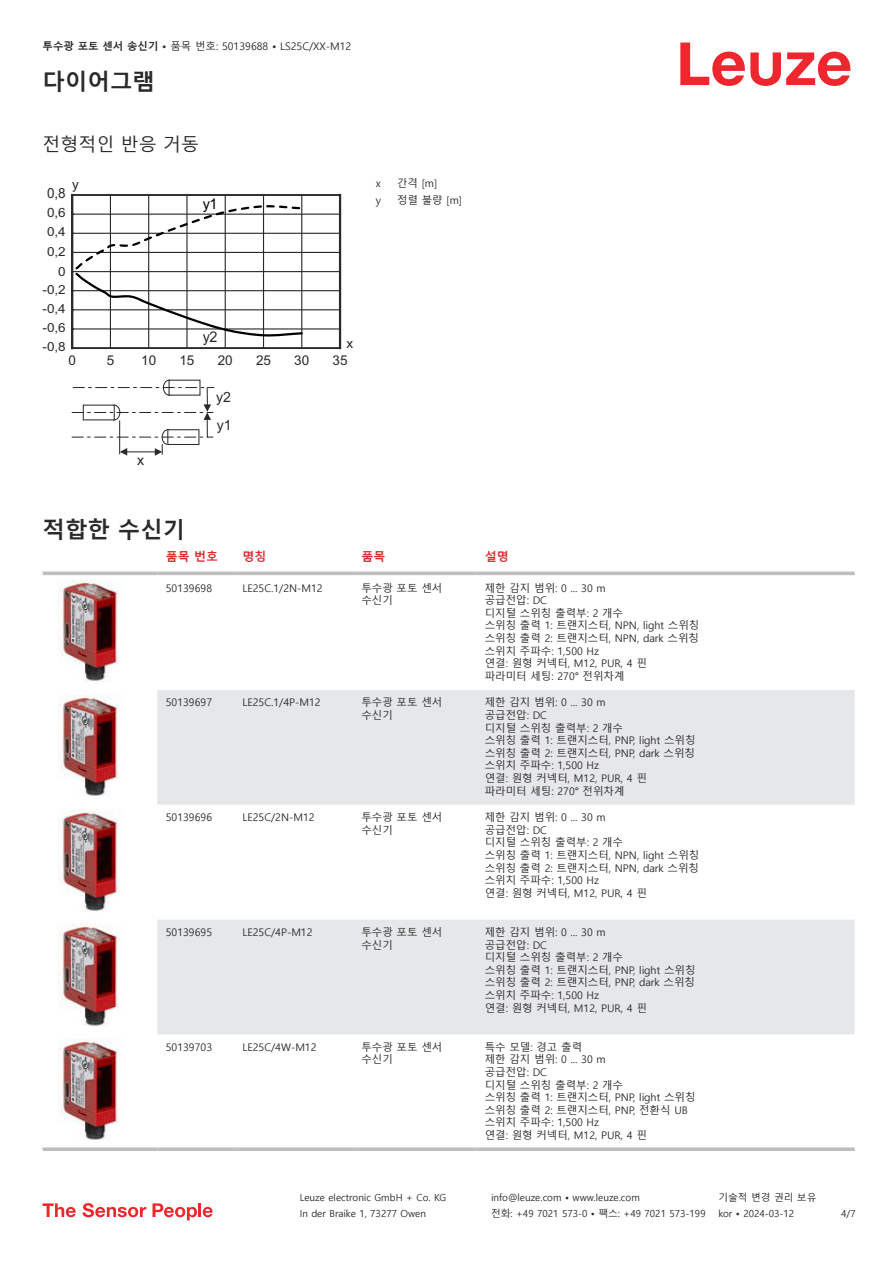
<style>
.page{position:relative;width:893px;height:1263px;background:#fff}
.page>*{position:absolute;margin:0;border:0;box-sizing:border-box;transform-origin:0 0}
.t1{font:700 22.5px "Malgun Gothic";color:#2b292a}
.t2{font:18px "Malgun Gothic";color:#2b292a}
.t3{font:14.85px "Arial";color:#2b292a}
.t4{font:14.85px "Arial";color:#000}
.t5{font:14.1px/27.8px "Arial";color:#2b292a}
.t6{font:13.95px "Arial";color:#2b292a;scale:.96 1}
.t7{font:13.5px "Arial";color:#2b292a}
.t8{font:12.75px "Arial";color:#2b292a;scale:1.06 1}
.t9{font:12.45px/19.2px "Arial";color:#2b292a;scale:1.08 1}
.t10{font:700 12px "Malgun Gothic";color:#db2a30}
.t11{font:10.5px/12.6px "Malgun Gothic";color:#2b292a}
.t12{font:9.75px "Malgun Gothic";color:#2b292a}
.s1{font-weight:700}
</style>
<div class="page">
<svg style="left:680px;top:43px;width:170px;height:43px"></svg>
<svg style="left:157px;top:690px;width:698px;height:344px;fill:#e6e7e9"></svg>
<svg style="left:43px;top:571px;width:114px;height:4px"></svg>
<svg style="left:157px;top:571px;width:77px;height:4px"></svg>
<svg style="left:234px;top:571px;width:119px;height:4px"></svg>
<svg style="left:353px;top:571px;width:123px;height:4px"></svg>
<svg style="left:476px;top:571px;width:379px;height:4px;background:#c5c7c9"></svg>
<svg style="left:43px;top:1147px;width:114px;height:4px"></svg>
<svg style="left:157px;top:1147px;width:77px;height:4px"></svg>
<svg style="left:234px;top:1147px;width:119px;height:4px"></svg>
<svg style="left:353px;top:1147px;width:123px;height:4px"></svg>
<svg style="left:476px;top:1147px;width:379px;height:4px;background:#c4c6c7"></svg>
<img style="left:58px;top:579px;width:61px;height:103px">
<img style="left:58px;top:694px;width:61px;height:103px">
<img style="left:58px;top:809px;width:61px;height:103px">
<img style="left:58px;top:924px;width:61px;height:103px">
<img style="left:58px;top:1039px;width:61px;height:102px">
<svg style="left:43px;top:1203px;width:33px;height:14px"></svg>
<svg style="left:83px;top:1203px;width:63px;height:14px"></svg>
<svg style="left:153px;top:1203px;width:44px;height:17px"></svg>
<hr style="left:198px;top:1203px;width:3px;height:14px;background:#ed272d">
<svg style="left:203px;top:1207px;width:10px;height:10px"></svg>
<hr style="left:73px;top:214px;width:267px;height:1px;background:#2b292a">
<hr style="left:73px;top:233px;width:267px;height:1px;background:#2b292a">
<hr style="left:74px;top:252px;width:266px;height:1px;background:#2b292a">
<hr style="left:73px;top:271px;width:267px;height:1px;background:#2b292a">
<hr style="left:73px;top:290px;width:267px;height:1px;background:#2b292a">
<hr style="left:73px;top:309px;width:267px;height:1px;background:#2b292a">
<hr style="left:74px;top:328px;width:266px;height:1px;background:#2b292a">
<div style="left:71px;top:194px;width:270px;height:155px;border:2px solid #2b292a"></div>
<hr style="left:71px;top:195px;width:2px;height:153px;background:#2b292a">
<hr style="left:110px;top:195px;width:1px;height:153px;background:#2b292a">
<hr style="left:148px;top:195px;width:1px;height:153px;background:#2b292a">
<hr style="left:186px;top:195px;width:2px;height:153px;background:#2b292a">
<hr style="left:225px;top:195px;width:1px;height:153px;background:#2b292a">
<hr style="left:263px;top:195px;width:1px;height:153px;background:#2b292a">
<hr style="left:301px;top:195px;width:1px;height:153px;background:#2b292a">
<hr style="left:339px;top:195px;width:2px;height:153px;background:#2b292a">
<div style="left:162px;top:429px;width:12px;height:16px;border:1px solid #2b292a;border-radius:50%"></div>
<div style="left:168px;top:430px;width:31px;height:14px;background:#fff"></div>
<div style="left:167px;top:429px;width:32px;height:16px;border:1px solid #2b292a"></div>
<svg style="left:120px;top:444px;width:43px;height:12px"></svg>
<hr style="left:119px;top:421px;width:1px;height:33px;background:#2b292a">
<div style="left:163px;top:380px;width:12px;height:16px;border:1px solid #2b292a;border-radius:50%"></div>
<div style="left:169px;top:380px;width:31px;height:15px;background:#fff"></div>
<svg style="left:72px;top:387px;width:142px;height:51px"></svg>
<svg style="left:73px;top:203px;width:231px;height:135px"></svg>
<p class="t11" style="left:43px;top:40px;width:310px"><span class="s1">투수광 포토 센서 송신기 •</span> 품목 번호: 50139688 <span class="s1">•</span> LS25C/XX-M12</p>
<h1 class="t1" style="left:43px;top:69px;width:114px">다이어그램</h1>
<h2 class="t2" style="left:43px;top:135px;width:158px">전형적인 반응 거동</h2>
<p class="t7" style="left:72px;top:179px;width:8px">y</p>
<h3 class="t6" style="left:47px;top:188px;width:21px">0,8</h3>
<p class="t8" style="left:47px;top:208px;width:19px">0,6</p>
<p class="t9" style="left:47px;top:223px;width:19px">0,4</p>
<p class="t9" style="left:47px;top:243px;width:19px">0,2</p>
<p class="t9" style="left:58px;top:263px;width:8px">0</p>
<p class="t9" style="left:43px;top:281px;width:23px">-0,2</p>
<p class="t9" style="left:43px;top:300px;width:23px">-0,4</p>
<p class="t9" style="left:43px;top:319px;width:23px">-0,6 -0,8</p>
<h3 class="t4" style="left:203px;top:198px;width:16px">y1</h3>
<h3 class="t3" style="left:203px;top:331px;width:16px">y2</h3>
<p class="t7" style="left:346px;top:338px;width:8px">x</p>
<p class="t7" style="left:68px;top:355px;width:9px">0</p>
<p class="t7" style="left:141px;top:355px;width:17px">10</p>
<p class="t7" style="left:218px;top:355px;width:17px">20</p>
<p class="t7" style="left:294px;top:355px;width:17px">30</p>
<p class="t7" style="left:107px;top:355px;width:9px">5</p>
<p class="t7" style="left:179px;top:355px;width:17px">15</p>
<p class="t7" style="left:256px;top:355px;width:17px">25</p>
<p class="t7" style="left:333px;top:355px;width:17px">35</p>
<h3 class="t5" style="left:216px;top:384px;width:17px">y2 y1</h3>
<h3 class="t5" style="left:137px;top:448px;width:9px">x</h3>
<p class="t11" style="left:376px;top:177px;width:6px">x</p>
<p class="t11" style="left:397px;top:177px;width:42px">간격 [m]</p>
<p class="t11" style="left:376px;top:195px;width:7px">y</p>
<p class="t11" style="left:397px;top:194px;width:67px">정렬 불량 [m]</p>
<h1 class="t1" style="left:43px;top:517px;width:144px">적합한 수신기</h1>
<p class="t10" style="left:166px;top:549px;width:54px">품목 번호</p>
<p class="t10" style="left:242px;top:549px;width:25px">명칭</p>
<p class="t10" style="left:361px;top:549px;width:25px">품목</p>
<p class="t10" style="left:485px;top:549px;width:25px">설명</p>
<p class="t11" style="left:166px;top:582px;width:48px">50139698</p>
<p class="t11" style="left:242px;top:582px;width:82px">LE25C.1/2N-M12</p>
<p class="t11" style="left:361px;top:582px;width:82px">투수광 포토 센서 수신기</p>
<p class="t11" style="left:485px;top:582px;width:216px">제한 감지 범위: 0 ... 30 m<br>공급전압: DC<br>디지털 스위칭 출력부: 2 개수<br>스위칭 출력 1: 트랜지스터, NPN, light 스위칭 스위칭 출력 2: 트랜지스터, NPN, dark 스위칭 스위치 주파수: 1,500 Hz<br>연결: 원형 커넥터, M12, PUR, 4 핀<br>파라미터 세팅: 270° 전위차계</p>
<p class="t11" style="left:166px;top:696px;width:48px">50139697</p>
<p class="t11" style="left:242px;top:696px;width:80px">LE25C.1/4P-M12</p>
<p class="t11" style="left:361px;top:696px;width:82px">투수광 포토 센서 수신기</p>
<p class="t11" style="left:485px;top:696px;width:212px">제한 감지 범위: 0 ... 30 m<br>공급전압: DC<br>디지털 스위칭 출력부: 2 개수<br>스위칭 출력 1: 트랜지스터, PNP, light 스위칭 스위칭 출력 2: 트랜지스터, PNP, dark 스위칭 스위치 주파수: 1,500 Hz<br>연결: 원형 커넥터, M12, PUR, 4 핀<br>파라미터 세팅: 270° 전위차계</p>
<p class="t11" style="left:166px;top:811px;width:48px">50139696</p>
<p class="t11" style="left:242px;top:811px;width:74px">LE25C/2N-M12</p>
<p class="t11" style="left:361px;top:811px;width:82px">투수광 포토 센서 수신기</p>
<p class="t11" style="left:485px;top:811px;width:216px">제한 감지 범위: 0 ... 30 m<br>공급전압: DC<br>디지털 스위칭 출력부: 2 개수<br>스위칭 출력 1: 트랜지스터, NPN, light 스위칭 스위칭 출력 2: 트랜지스터, NPN, dark 스위칭 스위치 주파수: 1,500 Hz<br>연결: 원형 커넥터, M12, PUR, 4 핀</p>
<p class="t11" style="left:166px;top:926px;width:48px">50139695</p>
<p class="t11" style="left:242px;top:926px;width:72px">LE25C/4P-M12</p>
<p class="t11" style="left:361px;top:926px;width:82px">투수광 포토 센서 수신기</p>
<p class="t11" style="left:485px;top:926px;width:212px">제한 감지 범위: 0 ... 30 m<br>공급전압: DC<br>디지털 스위칭 출력부: 2 개수<br>스위칭 출력 1: 트랜지스터, PNP, light 스위칭 스위칭 출력 2: 트랜지스터, PNP, dark 스위칭 스위치 주파수: 1,500 Hz<br>연결: 원형 커넥터, M12, PUR, 4 핀</p>
<p class="t11" style="left:166px;top:1041px;width:48px">50139703</p>
<p class="t11" style="left:242px;top:1041px;width:76px">LE25C/4W-M12</p>
<p class="t11" style="left:361px;top:1041px;width:82px">투수광 포토 센서 수신기</p>
<p class="t11" style="left:485px;top:1041px;width:212px">특수 모델: 경고 출력<br>제한 감지 범위: 0 ... 30 m<br>공급전압: DC<br>디지털 스위칭 출력부: 2 개수<br>스위칭 출력 1: 트랜지스터, PNP, light 스위칭 스위칭 출력 2: 트랜지스터, PNP, 전환식 UB 스위치 주파수: 1,500 Hz<br>연결: 원형 커넥터, M12, PUR, 4 핀</p>
<p class="t12" style="left:300px;top:1192px;width:148px">Leuze electronic GmbH + Co. KG</p>
<p class="t12" style="left:491px;top:1192px;width:150px">info@leuze.com • www.leuze.com</p>
<p class="t12" style="left:718px;top:1192px;width:100px">기술적 변경 권리 보유</p>
<p class="t12" style="left:300px;top:1208px;width:128px">In der Braike 1, 73277 Owen</p>
<p class="t12" style="left:491px;top:1208px;width:216px">전화: +49 7021 573-0 • 팩스: +49 7021 573-199</p>
<p class="t12" style="left:718px;top:1208px;width:77px">kor • 2024-03-12</p>
<p class="t12" style="left:841px;top:1208px;width:16px">4/7</p>
</div>
